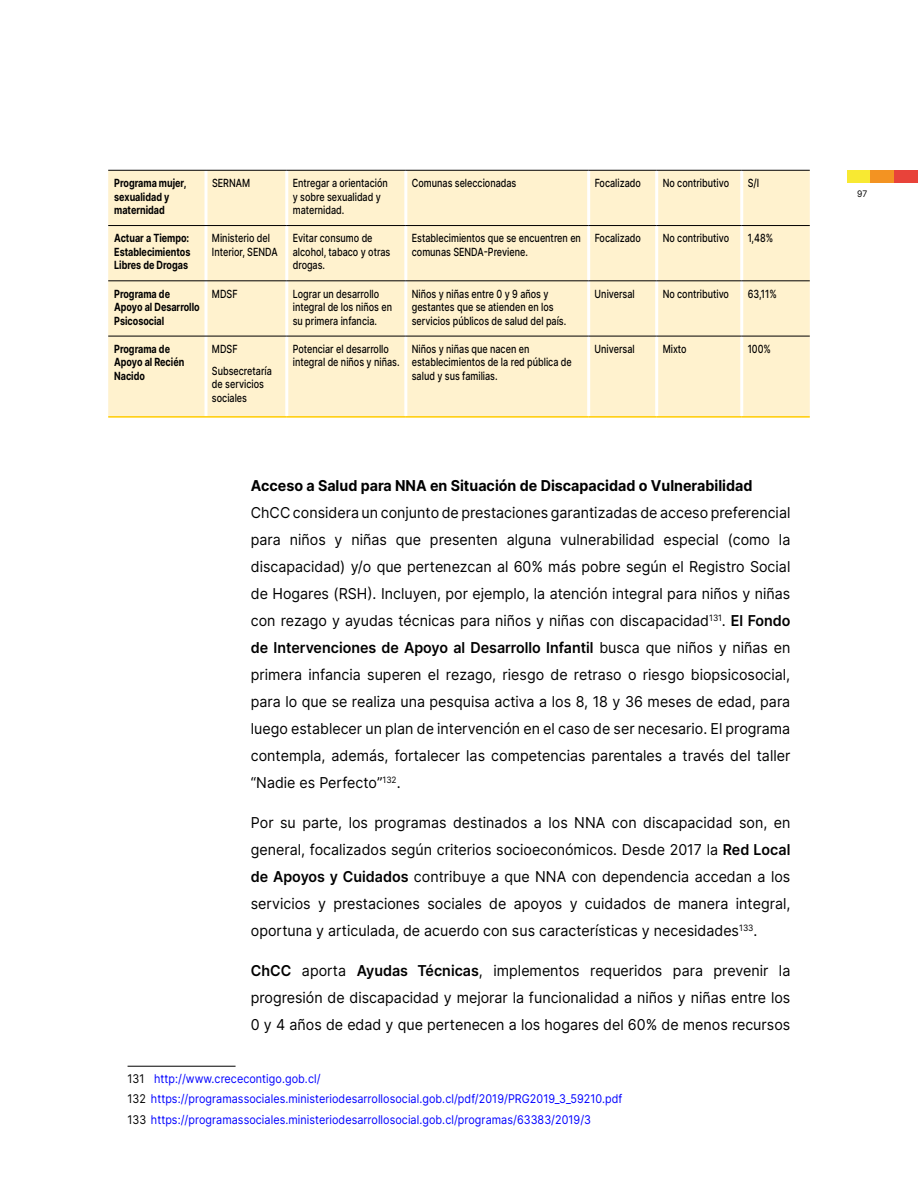
<style>
.page{position:relative;width:918px;height:1188px;background:#fff}
.page>*{position:absolute;margin:0;border:0;box-sizing:border-box;transform-origin:0 0}
.t1{font:15px/27px "Inter";color:#000;text-align:justify;scale:.95 1}
.t2{font:700 15px "Inter";color:#000;scale:.95 1}
.t3{font:12px/20.7px "Inter";letter-spacing:.005em;color:#00f;scale:.9 1}
.t4{font:500 11.25px/13.5px "Inter";color:#000;scale:.8 1}
.t5{font:700 11.25px/13.5px "Inter";color:#000;scale:.8 1}
.t6{font:9px "Inter";color:#000;scale:.95 1}
.s1{font-weight:600}
.s2{color:#000}
</style>
<div class="page">
<div style="left:847px;top:170px;width:24px;height:13px;background:#f8e932"></div>
<div style="left:871px;top:170px;width:23px;height:13px;background:#f39322"></div>
<div style="left:894px;top:170px;width:24px;height:13px;background:#e8433a"></div>
<div style="left:108px;top:171px;width:702px;height:245px;background:#fff2ce"></div>
<hr style="left:205px;top:170px;width:3px;height:55px;background:#fff">
<hr style="left:285px;top:170px;width:3px;height:55px;background:#fff">
<hr style="left:404px;top:170px;width:3px;height:55px;background:#fff">
<hr style="left:587px;top:170px;width:3px;height:55px;background:#fff">
<hr style="left:655px;top:170px;width:3px;height:55px;background:#fff">
<hr style="left:740px;top:170px;width:3px;height:55px;background:#fff">
<hr style="left:205px;top:226px;width:3px;height:55px;background:#fff">
<hr style="left:285px;top:226px;width:3px;height:55px;background:#fff">
<hr style="left:404px;top:226px;width:3px;height:55px;background:#fff">
<hr style="left:587px;top:226px;width:3px;height:55px;background:#fff">
<hr style="left:655px;top:226px;width:3px;height:55px;background:#fff">
<hr style="left:740px;top:226px;width:3px;height:55px;background:#fff">
<hr style="left:205px;top:281px;width:3px;height:55px;background:#fff">
<hr style="left:285px;top:281px;width:3px;height:55px;background:#fff">
<hr style="left:404px;top:281px;width:3px;height:55px;background:#fff">
<hr style="left:587px;top:281px;width:3px;height:55px;background:#fff">
<hr style="left:655px;top:281px;width:3px;height:55px;background:#fff">
<hr style="left:740px;top:281px;width:3px;height:55px;background:#fff">
<hr style="left:205px;top:336px;width:3px;height:80px;background:#fff">
<hr style="left:285px;top:336px;width:3px;height:80px;background:#fff">
<hr style="left:404px;top:336px;width:3px;height:80px;background:#fff">
<hr style="left:587px;top:336px;width:3px;height:80px;background:#fff">
<hr style="left:655px;top:336px;width:3px;height:80px;background:#fff">
<hr style="left:740px;top:336px;width:3px;height:80px;background:#fff">
<hr style="left:108px;top:170px;width:98px;height:1px;background:#000">
<hr style="left:206px;top:170px;width:81px;height:1px;background:#000">
<hr style="left:287px;top:170px;width:119px;height:1px;background:#000">
<hr style="left:406px;top:170px;width:183px;height:1px;background:#000">
<hr style="left:589px;top:170px;width:68px;height:1px;background:#000">
<hr style="left:657px;top:170px;width:85px;height:1px;background:#000">
<hr style="left:742px;top:170px;width:68px;height:1px;background:#000">
<hr style="left:108px;top:225px;width:98px;height:1px;background:#000">
<hr style="left:206px;top:225px;width:81px;height:1px;background:#000">
<hr style="left:287px;top:225px;width:119px;height:1px;background:#000">
<hr style="left:406px;top:225px;width:183px;height:1px;background:#000">
<hr style="left:589px;top:225px;width:68px;height:1px;background:#000">
<hr style="left:657px;top:225px;width:85px;height:1px;background:#000">
<hr style="left:742px;top:225px;width:68px;height:1px;background:#000">
<hr style="left:108px;top:281px;width:98px;height:1px;background:#000">
<hr style="left:206px;top:281px;width:81px;height:1px;background:#000">
<hr style="left:287px;top:281px;width:119px;height:1px;background:#000">
<hr style="left:406px;top:281px;width:183px;height:1px;background:#000">
<hr style="left:589px;top:281px;width:68px;height:1px;background:#000">
<hr style="left:657px;top:281px;width:85px;height:1px;background:#000">
<hr style="left:742px;top:281px;width:68px;height:1px;background:#000">
<hr style="left:108px;top:336px;width:98px;height:1px;background:#000">
<hr style="left:206px;top:336px;width:81px;height:1px;background:#000">
<hr style="left:287px;top:336px;width:119px;height:1px;background:#000">
<hr style="left:406px;top:336px;width:183px;height:1px;background:#000">
<hr style="left:589px;top:336px;width:68px;height:1px;background:#000">
<hr style="left:657px;top:336px;width:85px;height:1px;background:#000">
<hr style="left:742px;top:336px;width:68px;height:1px;background:#000">
<hr style="left:108px;top:416px;width:98px;height:2px;background:#fc0">
<hr style="left:206px;top:416px;width:81px;height:2px;background:#fc0">
<hr style="left:287px;top:416px;width:119px;height:2px;background:#fc0">
<hr style="left:406px;top:416px;width:183px;height:2px;background:#fc0">
<hr style="left:589px;top:416px;width:68px;height:2px;background:#fc0">
<hr style="left:657px;top:416px;width:85px;height:2px;background:#fc0">
<hr style="left:742px;top:416px;width:68px;height:2px;background:#fc0">
<hr style="left:128px;top:1066px;width:108px;height:1px;background:#000">
<p class="t5" style="left:114px;top:176px;width:92px">Programa mujer, sexualidad y maternidad</p>
<p class="t4" style="left:212px;top:176px;width:49px">SERNAM</p>
<p class="t4" style="left:293px;top:176px;width:120px">Entregar a orientación y sobre sexualidad y maternidad.</p>
<p class="t4" style="left:412px;top:176px;width:132px">Comunas seleccionadas</p>
<p class="t4" style="left:595px;top:176px;width:59px">Focalizado</p>
<p class="t4" style="left:663px;top:176px;width:84px">No contributivo</p>
<p class="t4" style="left:748px;top:176px;width:16px">S/I</p>
<p class="t5" style="left:114px;top:231px;width:97px;text-align:justify">Actuar a Tiempo:<br>Establecimientos Libres de Drogas</p>
<p class="t4" style="left:212px;top:231px;width:84px">Ministerio del<br>Interior, SENDA</p>
<p class="t4" style="left:293px;top:231px;width:123px">Evitar consumo de alcohol, tabaco y otras drogas.</p>
<p class="t4" style="left:412px;top:231px;width:213px">Establecimientos que se encuentren en comunas SENDA-Previene.</p>
<p class="t4" style="left:595px;top:231px;width:59px">Focalizado</p>
<p class="t4" style="left:663px;top:231px;width:84px">No contributivo</p>
<p class="t4" style="left:748px;top:231px;width:33px">1,48%</p>
<p class="t5" style="left:114px;top:287px;width:108px">Programa de<br>Apoyo al Desarrollo<br>Psicosocial</p>
<p class="t4" style="left:212px;top:287px;width:34px">MDSF</p>
<p class="t4" style="left:293px;top:287px;width:126px">Lograr un desarrollo integral de los niños en su primera infancia.</p>
<p class="t4" style="left:412px;top:287px;width:195px">Niños y niñas entre 0 y 9 años y gestantes que se atienden en los servicios públicos de salud del país.</p>
<p class="t4" style="left:595px;top:287px;width:52px">Universal</p>
<p class="t4" style="left:663px;top:287px;width:84px">No contributivo</p>
<p class="t4" style="left:748px;top:287px;width:38px">63,11%</p>
<p class="t5" style="left:114px;top:342px;width:89px">Programa de<br>Apoyo al Recién<br>Nacido</p>
<p class="t4" style="left:212px;top:338px;width:76px;line-height:22px">MDSF<br>Subsecretaría</p>
<p class="t4" style="left:212px;top:377px;width:66px">de servicios sociales</p>
<p class="t4" style="left:293px;top:342px;width:135px">Potenciar el desarrollo integral de niños y niñas.</p>
<p class="t4" style="left:412px;top:342px;width:202px">Niños y niñas que nacen en establecimientos de la red pública de salud y sus familias.</p>
<p class="t4" style="left:595px;top:342px;width:52px">Universal</p>
<p class="t4" style="left:663px;top:342px;width:31px">Mixto</p>
<p class="t4" style="left:748px;top:342px;width:31px">100%</p>
<p class="t2" style="left:251px;top:475px;width:530px">Acceso a Salud para NNA en Situación de Discapacidad o Vulnerabilidad</p>
<p class="t1" style="left:251px;top:499px;width:569px">ChCC considera un conjunto de prestaciones garantizadas de acceso preferencial para niños y niñas que presenten alguna vulnerabilidad especial (como la discapacidad) y/o que pertenezcan al 60% más pobre según el Registro Social de Hogares (RSH). Incluyen, por ejemplo, la atención integral para niños y niñas con rezago y ayudas técnicas para niños y niñas con discapacidad<sup>131</sup>. <span class="s1">El Fondo de Intervenciones de Apoyo al Desarrollo Infantil</span> busca que niños y niñas en primera infancia superen el rezago, riesgo de retraso o riesgo biopsicosocial, para lo que se realiza una pesquisa activa a los 8, 18 y 36 meses de edad, para luego establecer un plan de intervención en el caso de ser necesario. El programa contempla, además, fortalecer las competencias parentales a través del taller “Nadie es Perfecto”<sup>132</sup>.</p>
<p class="t1" style="left:251px;top:809px;width:570px">Por su parte, los programas destinados a los NNA con discapacidad son, en general, focalizados según criterios socioeconómicos. Desde 2017 la <span class="s1">Red Local de Apoyos y Cuidados</span> contribuye a que NNA con dependencia accedan a los servicios y prestaciones sociales de apoyos y cuidados de manera integral, oportuna y articulada, de acuerdo con sus características y necesidades<sup>133</sup>.</p>
<p class="t1" style="left:251px;top:956px;width:569px"><span class="s1">ChCC</span> aporta <span class="s1">Ayudas Técnicas</span>, implementos requeridos para prevenir la progresión de discapacidad y mejorar la funcionalidad a niños y niñas entre los 0 y 4 años de edad y que pertenecen a los hogares del 60% de menos recursos</p>
<p class="t3" style="left:128px;top:1068px;width:551px"><span class="s2">131</span> http://www.crececontigo.gob.cl/<br><span class="s2">132</span> https://programassociales.ministeriodesarrollosocial.gob.cl/pdf/2019/PRG2019_3_59210.pdf<br><span class="s2">133</span> https://programassociales.ministeriodesarrollosocial.gob.cl/programas/63383/2019/3</p>
<p class="t6" style="left:857px;top:187px;width:12px">97</p>
</div>
